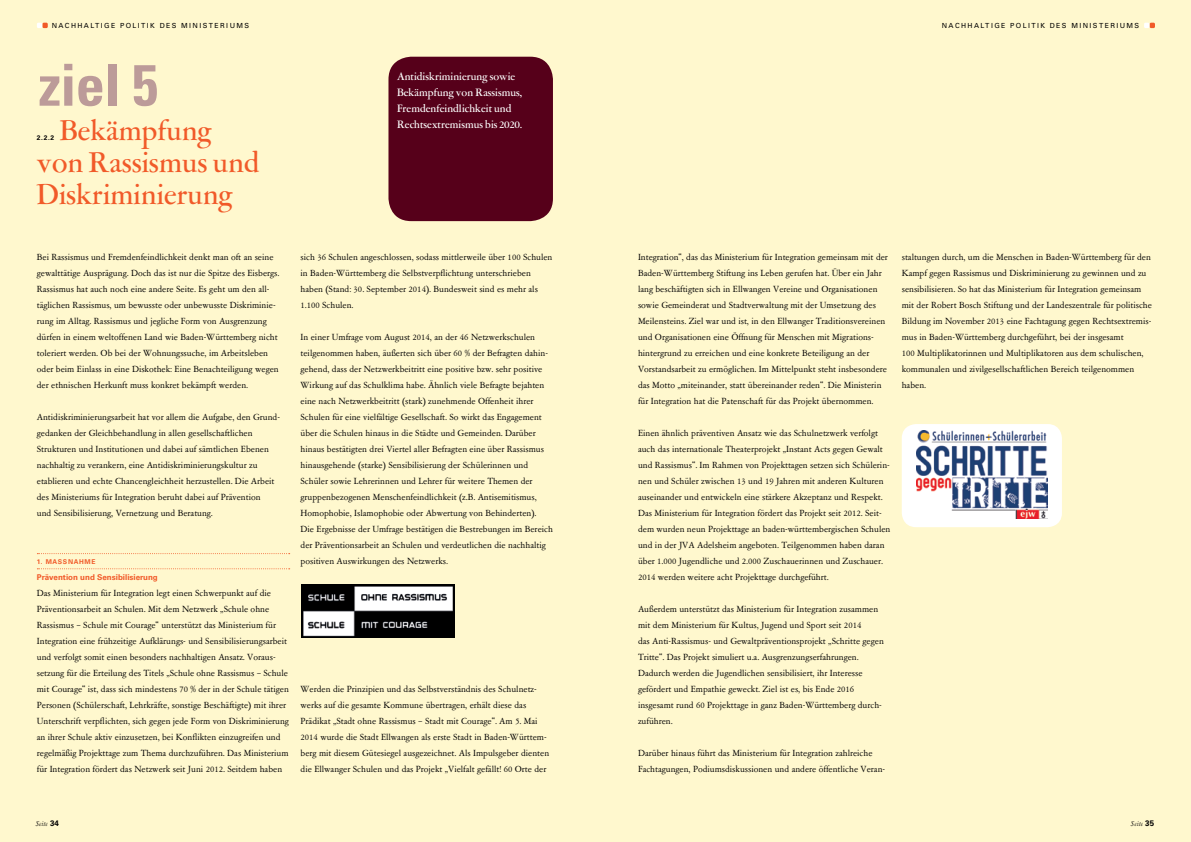
<style>
.page{position:relative;width:1191px;height:842px;background:#fff}
.page>*{position:absolute;margin:0;border:0;box-sizing:border-box;transform-origin:0 0}
.t1{font:700 condensed 58px "Univers";color:#bc9b99}
.t2{font:500 32px/32px "Garamont Amst SH";letter-spacing:.01em;color:#f15a29}
.t3{font:500 12px/16px "Garamont Amst SH";letter-spacing:.01em;color:#fff}
.t4{font:10px/16px "Garamont Amst SB";color:#000}
.t5{font:700 8px "Univers LT";color:#f15a29}
.t6{font:italic 8px "Garamont Amst SB";letter-spacing:.03em;color:#000}
.t7{font:7px "Univers";letter-spacing:.2em;color:#000}
.t8{font:700 6.6px "Univers LT";letter-spacing:.1em;color:#f15a29}
.t9{font:700 6.6px "Univers LT";color:#000}
.s1{font-family:"Univers LT";font-weight:700;font-style:normal}
</style>
<div class="page">
<div style="left:595px;top:0;width:596px;height:842px;background:#fff8ce"></div>
<div style="left:0;top:0;width:595px;height:842px;background:#fff8ce"></div>
<svg style="left:37px;top:553px;width:253px;height:1px"></svg>
<svg style="left:37px;top:568px;width:253px;height:1px"></svg>
<div style="left:388px;top:57px;width:165px;height:164px;background:#56001a;border-radius:23px"></div>
<svg style="left:1144px;top:23px;width:11px;height:5px"></svg>
<svg style="left:37px;top:23px;width:11px;height:5px"></svg>
<div style="left:901px;top:424px;width:161px;height:103px;background:#fff;border-radius:14px"></div>
<img style="left:916px;top:431px;width:131px;height:88px">
<img style="left:301px;top:584px;width:153px;height:54px">
<p class="t7" style="left:52px;top:22px;width:199px">N ACHHALTIGE P OLITIK DES M INISTERIUMS</p>
<p class="t7" style="left:941px;top:22px;width:199px">N ACHHALTIGE P OLITIK DES M INISTERIUMS</p>
<h1 class="t1" style="left:38px;top:49px;width:121px">ziel 5</h1>
<p class="t3" style="left:397px;top:69px;width:127px">Antidiskriminierung sowie<br>Bekämpfung von Rassismus,<br>Fremdenfeindlichkeit und<br>Rechtsextremismus bis 2020.</p>
<h2 class="t2" style="left:37px;top:116px;width:224px;text-indent:23px">Bekämpfung von Rassismus und<br>Diskriminierung</h2>
<p class="t9" style="left:37px;top:134px;width:19px">2.2.2</p>
<p class="t4" style="left:37px;top:249px;width:244px">Bei Rassismus und Fremdenfeindlichkeit denkt man oft an seine gewalttätige Ausprägung. Doch das ist nur die Spitze des Eisbergs.<br>Rassismus hat auch noch eine andere Seite. Es geht um den all&shy;täglichen Rassismus, um bewusste oder unbewusste Diskriminie&shy;rung im Alltag. Rassismus und jegliche Form von Ausgrenzung dürfen in einem weltoffenen Land wie Baden-Württemberg nicht toleriert werden. Ob bei der Wohnungssuche, im Arbeitsleben oder beim Einlass in eine Diskothek: Eine Benachteiligung wegen der ethnischen Herkunft muss konkret bekämpft werden.</p>
<p class="t4" style="left:37px;top:409px;width:245px">Antidiskriminierungsarbeit hat vor allem die Aufgabe, den Grund&shy;gedanken der Gleichbehandlung in allen gesellschaftlichen Strukturen und Institutionen und dabei auf sämtlichen Ebenen nachhaltig zu verankern, eine Antidiskriminierungskultur zu etablieren und echte Chancengleichheit herzustellen. Die Arbeit des Ministeriums für Integration beruht dabei auf Prävention<br>und Sensibilisierung, Vernetzung und Beratung.</p>
<p class="t8" style="left:37px;top:558px;width:60px">1. massnahme</p>
<p class="t5" style="left:37px;top:572px;width:122px">Prävention und Sensibilisierung</p>
<p class="t4" style="left:37px;top:585px;width:254px">Das Ministerium für Integration legt einen Schwerpunkt auf die Präventionsarbeit an Schulen. Mit dem Netzwerk „Schule ohne Rassismus – Schule mit Courage“ unterstützt das Ministerium für Integration eine frühzeitige Aufklärungs- und Sensibilisierungsarbeit und verfolgt somit einen besonders nachhaltigen Ansatz. Voraus&shy;setzung für die Erteilung des Titels „Schule ohne Rassismus – Schule mit Courage“ ist, dass sich mindestens 70 % der in der Schule tätigen Personen (Schülerschaft, Lehrkräfte, sonstige Beschäftigte) mit ihrer Unterschrift verpflichten, sich gegen jede Form von Diskriminierung an ihrer Schule aktiv einzusetzen, bei Konflikten einzugreifen und regelmäßig Projekttage zum Thema durchzuführen. Das Ministerium für Integration fördert das Netzwerk seit Juni 2012. Seitdem haben</p>
<p class="t4" style="left:300px;top:249px;width:253px">sich 36 Schulen angeschlossen, sodass mittlerweile über 100 Schulen in Baden-Württemberg die Selbstverpflichtung unterschrieben haben (Stand: 30. September 2014). Bundesweit sind es mehr als 1.100 Schulen.</p>
<p class="t4" style="left:300px;top:329px;width:254px">In einer Umfrage vom August 2014, an der 46 Netzwerkschulen teilgenommen haben, äußerten sich über 60 % der Befragten dahin&shy;gehend, dass der Netzwerkbeitritt eine positive bzw. sehr positive Wirkung auf das Schulklima habe. Ähnlich viele Befragte bejahten eine nach Netzwerkbeitritt (stark) zunehmende Offenheit ihrer Schulen für eine vielfältige Gesellschaft. So wirkt das Engagement über die Schulen hinaus in die Städte und Gemeinden. Darüber hinaus bestätigten drei Viertel aller Befragten eine über Rassismus hinausgehende (starke) Sensibilisierung der Schülerinnen und Schüler sowie Lehrerinnen und Lehrer für weitere Themen der gruppenbezogenen Menschenfeindlichkeit (z.B. Antisemitismus, Homophobie, Islamophobie oder Abwertung von Behinderten).<br>Die Ergebnisse der Umfrage bestätigen die Bestrebungen im Bereich der Präventionsarbeit an Schulen und verdeutlichen die nachhaltig positiven Auswirkungen des Netzwerks.</p>
<p class="t4" style="left:300px;top:681px;width:250px">Werden die Prinzipien und das Selbstverständnis des Schulnetz&shy;werks auf die gesamte Kommune übertragen, erhält diese das Prädikat „Stadt ohne Rassismus – Stadt mit Courage“. Am 5. Mai 2014 wurde die Stadt Ellwangen als erste Stadt in Baden-Württem&shy;berg mit diesem Gütesiegel ausgezeichnet. Als Impulsgeber dienten die Ellwanger Schulen und das Projekt „Vielfalt gefällt! 60 Orte der</p>
<p class="t4" style="left:638px;top:249px;width:251px">Integration“, das das Ministerium für Integration gemeinsam mit der Baden-Württemberg Stiftung ins Leben gerufen hat. Über ein Jahr lang beschäftigten sich in Ellwangen Vereine und Organisationen sowie Gemeinderat und Stadtverwaltung mit der Umsetzung des Meilensteins. Ziel war und ist, in den Ellwanger Traditionsvereinen und Organisationen eine Öffnung für Menschen mit Migrations&shy;hintergrund zu erreichen und eine konkrete Beteiligung an der Vorstandsarbeit zu ermöglichen. Im Mittelpunkt steht insbesondere das Motto „miteinander, statt übereinander reden“. Die Ministerin für Integration hat die Patenschaft für das Projekt übernommen.</p>
<p class="t4" style="left:638px;top:425px;width:254px">Einen ähnlich präventiven Ansatz wie das Schulnetzwerk verfolgt auch das internationale Theaterprojekt „Instant Acts gegen Gewalt und Rassismus“. Im Rahmen von Projekttagen setzen sich Schülerin&shy;nen und Schüler zwischen 13 und 19 Jahren mit anderen Kulturen auseinander und entwickeln eine stärkere Akzeptanz und Respekt.<br>Das Ministerium für Integration fördert das Projekt seit 2012. Seit&shy;dem wurden neun Projekttage an baden-württembergischen Schulen und in der JVA Adelsheim angeboten. Teilgenommen haben daran über 1.000 Jugendliche und 2.000 Zuschauerinnen und Zuschauer.<br>2014 werden weitere acht Projekttage durchgeführt.</p>
<p class="t4" style="left:638px;top:601px;width:247px">Außerdem unterstützt das Ministerium für Integration zusammen mit dem Ministerium für Kultus, Jugend und Sport seit 2014<br>das Anti-Rassismus- und Gewaltpräventionsprojekt „Schritte gegen Tritte“. Das Projekt simuliert u.a. Ausgrenzungserfahrungen.<br>Dadurch werden die Jugendlichen sensibilisiert, ihr Interesse gefördert und Empathie geweckt. Ziel ist es, bis Ende 2016 insgesamt rund 60 Projekttage in ganz Baden-Württemberg durch&shy;zuführen.</p>
<p class="t4" style="left:638px;top:745px;width:249px">Darüber hinaus führt das Ministerium für Integration zahlreiche<br>Fachtagungen, Podiumsdiskussionen und andere öffentliche Veran-</p>
<p class="t4" style="left:901px;top:249px;width:252px">staltungen durch, um die Menschen in Baden-Württemberg für den Kampf gegen Rassismus und Diskriminierung zu gewinnen und zu sensibilisieren. So hat das Ministerium für Integration gemeinsam mit der Robert Bosch Stiftung und der Landeszentrale für politische Bildung im November 2013 eine Fachtagung gegen Rechtsextremis&shy;mus in Baden-Württemberg durchgeführt, bei der insgesamt<br>100 Multiplikatorinnen und Multiplikatoren aus dem schulischen, kommunalen und zivilgesellschaftlichen Bereich teilgenommen haben.</p>
<p class="t6" style="left:36px;top:819px;width:25px">Seite <span class="s1">34</span></p>
<p class="t6" style="left:1131px;top:819px;width:25px">Seite <span class="s1">35</span></p>
</div>
